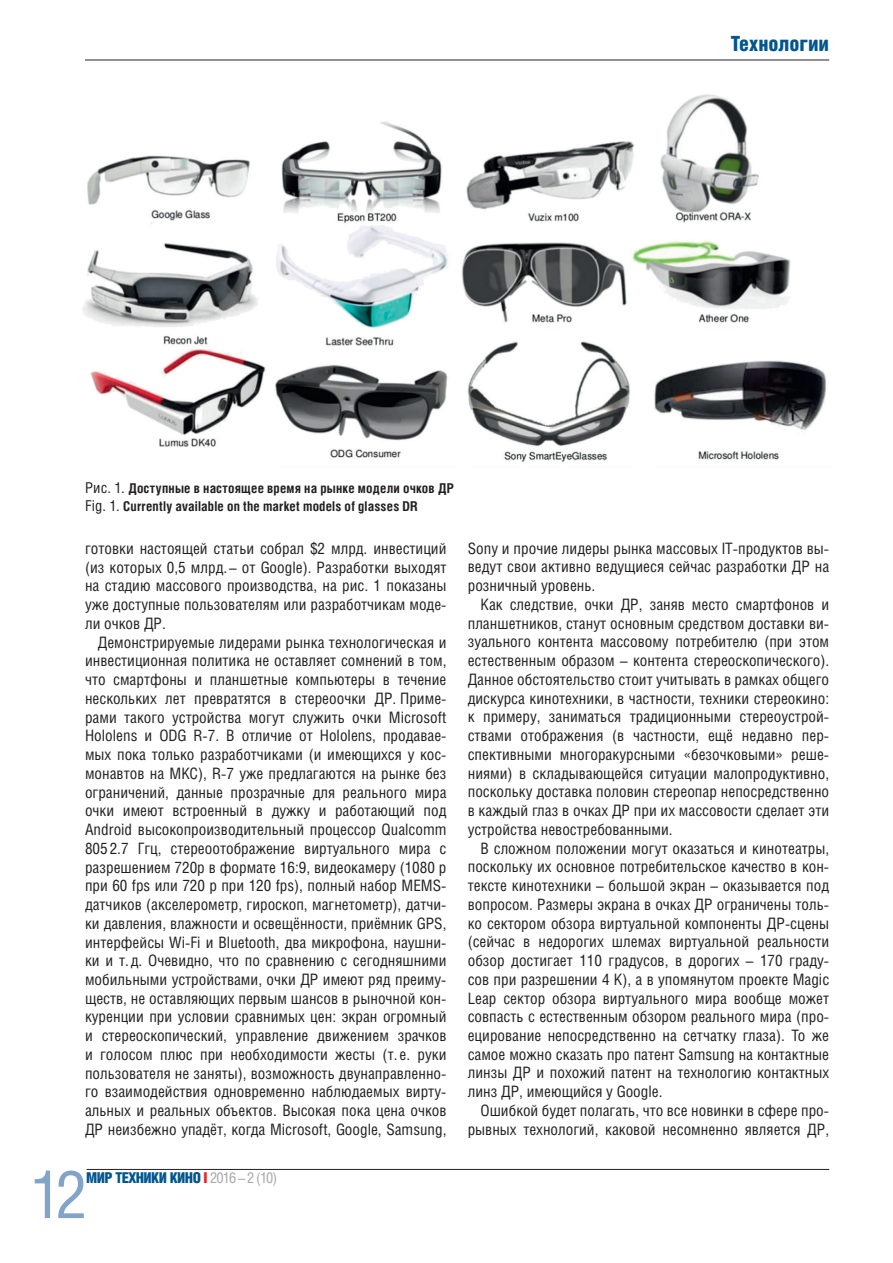
<style>
.page{position:relative;width:893px;height:1263px;background:#fff}
.page>*{position:absolute;margin:0;border:0;box-sizing:border-box;transform-origin:0 0}
.t1{font:66px "Helios Cond C";color:#82a4c8}
.t2{font:21px "Helios Cond Black C";color:#00568d}
.t3{font:15.75px/18.8px "Helios Cond C";color:#231f20;text-align:justify}
.t4{font:15px "Helios Cond Black C";letter-spacing:-.04em;color:#00568d}
.t5{font:700 13.5px/18.8px "Helios Cond C";letter-spacing:.015em;color:#231f20}
.s1{font-weight:400;font-size:15px}
.s2{color:#ee1d23}
.s3{font-family:"Helios Cond C";color:#a8a9ad}
</style>
<div class="page">
<hr style="left:87px;top:1169px;width:742px;height:1px;background:#231f20">
<hr style="left:85px;top:60px;width:744px;height:1px;background:#231f20">
<img style="left:82px;top:94px;width:745px;height:368px">
<h2 class="t2" style="left:731px;top:32px;width:100px">Технологии</h2>
<p class="t5" style="left:85px;top:478px;width:370px"><span class="s1">Рис. 1.</span> Доступные в настоящее время на рынке модели очков ДР<br><span class="s1">Fig. 1.</span> Currently available on the market models of glasses DR</p>
<p class="t3" style="left:85px;top:539px;width:363px">готовки настоящей статьи собрал $2 млрд. инвестиций (из которых 0,5 млрд. – от Google). Разработки выходят на стадию массового производства, на рис. 1 показаны уже доступные пользователям или разработчикам моде&shy;ли очков ДР.</p>
<p class="t3" style="left:85px;top:632px;width:363px;text-indent:13px">Демонстрируемые лидерами рынка технологическая и инвестиционная политика не оставляет сомнений в том, что смартфоны и планшетные компьютеры в течение нескольких лет превратятся в стереоочки ДР. Приме&shy;рами такого устройства могут служить очки Microsoft Hololens и ODG R‑7. В отличие от Hololens, продавае&shy;мых пока только разработчиками (и имеющихся у кос&shy;монавтов на МКС), R‑7 уже предлагаются на рынке без ограничений, данные прозрачные для реального мира очки имеют встроенный в дужку и работающий под Android высокопроизводительный процессор Qualcomm 805 2.7 Ггц, стереоотображение виртуального мира с разрешением 720p в формате 16:9, видеокамеру (1080 р при 60 fps или 720 р при 120 fps), полный набор MEMS&shy;датчиков (акселерометр, гироскоп, магнетометр), датчи&shy;ки давления, влажности и освещённости, приёмник GPS, интерфейсы Wi-Fi и Bluetooth, два микрофона, наушни&shy;ки и т. д. Очевидно, что по сравнению с сегодняшними мобильными устройствами, очки ДР имеют ряд преиму&shy;ществ, не оставляющих первым шансов в рыночной кон&shy;куренции при условии сравнимых цен: экран огромный и стереоскопический, управление движением зрачков и голосом плюс при необходимости жесты (т. е. руки пользователя не заняты), возможность двунаправленно&shy;го взаимодействия одновременно наблюдаемых вирту&shy;альных и реальных объектов. Высокая пока цена очков ДР неизбежно упадёт, когда Microsoft, Google, Samsung,</p>
<h1 class="t1" style="left:30px;top:1155px;width:59px">12</h1>
<p class="t4" style="left:86px;top:1169px;width:193px">МИР ТЕХНИКИ КИНО <span class="s2">I</span> <span class="s3">2016 – 2 (10)</span></p>
<p class="t3" style="left:468px;top:538px;width:363px">Sony и прочие лидеры рынка массовых IT-продуктов вы&shy;ведут свои активно ведущиеся сейчас разработки ДР на розничный уровень.</p>
<p class="t3" style="left:468px;top:595px;width:363px;text-indent:13px">Как следствие, очки ДР, заняв место смартфонов и планшетников, станут основным средством доставки ви&shy;зуального контента массовому потребителю (при этом естественным образом – контента стереоскопического).<br>Данное обстоятельство стоит учитывать в рамках общего дискурса кинотехники, в частности, техники стереокино: к примеру, заниматься традиционными стереоустрой&shy;ствами отображения (в частности, ещё недавно пер&shy;спективными многоракурсными «безочковыми» реше&shy;ниями) в складывающейся ситуации малопродуктивно, поскольку доставка половин стереопар непосредственно в каждый глаз в очках ДР при их массовости сделает эти устройства невостребованными.</p>
<p class="t3" style="left:468px;top:838px;width:363px;text-indent:13px">В сложном положении могут оказаться и кинотеатры, поскольку их основное потребительское качество в кон&shy;тексте кинотехники – большой экран – оказывается под вопросом. Размеры экрана в очках ДР ограничены толь&shy;ко сектором обзора виртуальной компоненты ДР-сцены (сейчас в недорогих шлемах виртуальной реальности обзор достигает 110 градусов, в дорогих – 170 граду&shy;сов при разрешении 4 К), а в упомянутом проекте Magic Leap сектор обзора виртуального мира вообще может совпасть с естественным обзором реального мира (про&shy;ецирование непосредственно на сетчатку глаза). То же самое можно сказать про патент Samsung на контактные линзы ДР и похожий патент на технологию контактных линз ДР, имеющийся у Google.</p>
<p class="t3" style="left:468px;top:1101px;width:363px;text-align:right">Ошибкой будет полагать, что все новинки в сфере про&shy;рывных технологий, каковой несомненно является ДР,</p>
</div>
